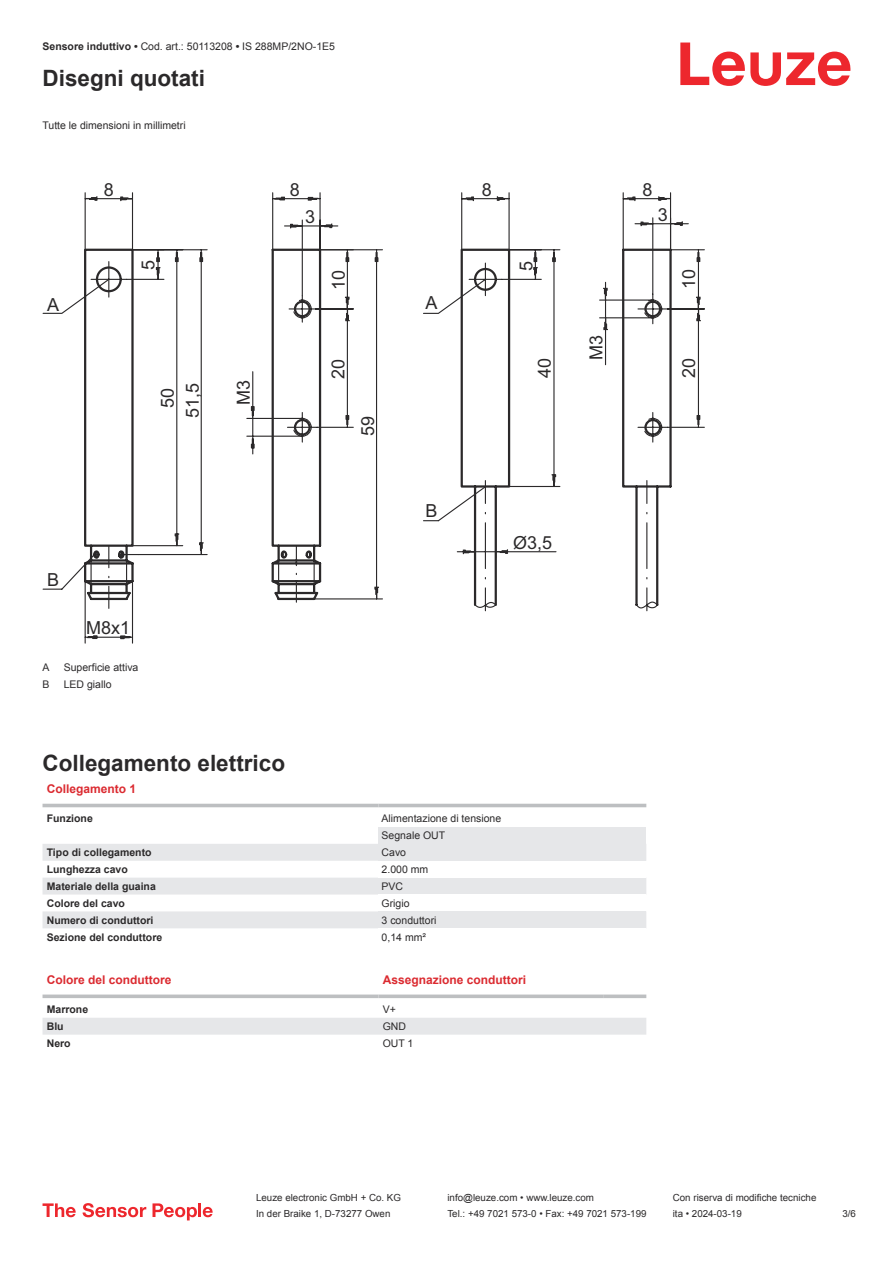
<style>
.page{position:relative;width:893px;height:1263px;background:#fff}
.page>*{position:absolute;margin:0;border:0;box-sizing:border-box;transform-origin:0 0}
.t1{font:700 22.5px "Arial";color:#2b292a}
.t2{font:18px/25px "Arial";color:#2b292a;text-align:center}
.t3{font:700 12px "Arial";color:#db2a30}
.t4{font:10.5px/17px "Arial";color:#2b292a}
.t5{font:700 10.5px "Arial";color:#2b292a}
.t6{font:9.75px "Arial";color:#2b292a}
.s1{font-weight:700}
</style>
<div class="page">
<svg style="left:680px;top:43px;width:170px;height:43px"></svg>
<svg style="left:43px;top:803px;width:603px;height:5px"></svg>
<svg style="left:43px;top:844px;width:335px;height:84px;fill:#e6e7e9"></svg>
<hr style="left:43px;top:804px;width:335px;height:3px;background:#bdbfc1">
<hr style="left:378px;top:804px;width:268px;height:3px;background:#bdbfc1">
<div style="left:378px;top:827px;width:268px;height:17px;background:#e6e7e9"></div>
<div style="left:378px;top:844px;width:268px;height:17px;background:#e6e7e9"></div>
<div style="left:378px;top:878px;width:268px;height:16px;background:#e6e7e9"></div>
<div style="left:378px;top:911px;width:268px;height:17px;background:#e6e7e9"></div>
<div style="left:43px;top:1018px;width:603px;height:17px;background:#e6e7e9"></div>
<svg style="left:43px;top:994px;width:335px;height:4px"></svg>
<svg style="left:378px;top:994px;width:226px;height:4px"></svg>
<svg style="left:604px;top:994px;width:42px;height:4px"></svg>
<svg style="left:43px;top:1203px;width:33px;height:14px"></svg>
<svg style="left:83px;top:1203px;width:63px;height:14px"></svg>
<svg style="left:153px;top:1203px;width:44px;height:17px"></svg>
<hr style="left:198px;top:1203px;width:3px;height:14px;background:#ed272d">
<svg style="left:203px;top:1207px;width:10px;height:10px"></svg>
<svg style="left:423px;top:192px;width:282px;height:420px"></svg>
<svg style="left:43px;top:192px;width:340px;height:452px"></svg>
<p class="t4" style="left:43px;top:39px;width:294px"><span class="s1">Sensore induttivo •</span> Cod. art.: 50113208 <span class="s1">•</span> IS 288MP/2NO-1E5</p>
<h1 class="t1" style="left:43px;top:70px;width:164px">Disegni quotati</h1>
<p class="t4" style="left:43px;top:117px;width:145px">Tutte le dimensioni in millimetri</p>
<h2 class="t2" style="left:47px;top:293px;width:14px">A</h2>
<h2 class="t2" style="left:104px;top:178px;width:12px">8</h2>
<h2 class="t2" style="left:290px;top:178px;width:12px">8</h2>
<h2 class="t2" style="left:482px;top:178px;width:12px">8</h2>
<h2 class="t2" style="left:642px;top:178px;width:12px">8</h2>
<h2 class="t2" style="left:305px;top:205px;width:12px">3</h2>
<h2 class="t2" style="left:658px;top:204px;width:12px">3</h2>
<h2 class="t2" style="left:137px;top:270px;width:12px;rotate:-90deg">5</h2>
<h2 class="t2" style="left:156px;top:418px;width:37px;rotate:-90deg">50<br>51,5</h2>
<h2 class="t2" style="left:232px;top:405px;width:27px;rotate:-90deg">M3</h2>
<h2 class="t2" style="left:327px;top:290px;width:22px;rotate:-90deg">10</h2>
<h2 class="t2" style="left:326px;top:379px;width:22px;rotate:-90deg">20</h2>
<h2 class="t2" style="left:356px;top:436px;width:22px;rotate:-90deg">59</h2>
<h2 class="t2" style="left:425px;top:291px;width:14px">A</h2>
<h2 class="t2" style="left:514px;top:271px;width:12px;rotate:-90deg">5</h2>
<h2 class="t2" style="left:533px;top:377px;width:22px;rotate:-90deg">40</h2>
<h2 class="t2" style="left:585px;top:360px;width:27px;rotate:-90deg">M3</h2>
<h2 class="t2" style="left:677px;top:288px;width:22px;rotate:-90deg">10</h2>
<h2 class="t2" style="left:677px;top:377px;width:22px;rotate:-90deg">20</h2>
<h2 class="t2" style="left:47px;top:568px;width:14px">B</h2>
<h2 class="t2" style="left:86px;top:616px;width:46px">M8x1</h2>
<p class="t4" style="left:43px;top:660px;width:9px">A</p>
<p class="t4" style="left:64px;top:660px;width:76px">Superficie attiva</p>
<p class="t4" style="left:43px;top:677px;width:9px">B</p>
<p class="t4" style="left:64px;top:677px;width:49px">LED giallo</p>
<h2 class="t2" style="left:425px;top:499px;width:14px">B</h2>
<h2 class="t2" style="left:513px;top:531px;width:41px">Ø3,5</h2>
<h1 class="t1" style="left:43px;top:754px;width:244px">Collegamento elettrico</h1>
<p class="t3" style="left:47px;top:784px;width:91px">Collegamento 1</p>
<p class="t5" style="left:47px;top:814px;width:48px">Funzione</p>
<p class="t4" style="left:382px;top:811px;width:121px">Alimentazione di tensione<br>Segnale OUT</p>
<p class="t5" style="left:47px;top:848px;width:106px">Tipo di collegamento</p>
<p class="t4" style="left:382px;top:845px;width:26px">Cavo</p>
<p class="t5" style="left:47px;top:865px;width:83px">Lunghezza cavo</p>
<p class="t4" style="left:382px;top:862px;width:48px">2.000 mm</p>
<p class="t5" style="left:47px;top:882px;width:111px">Materiale della guaina</p>
<p class="t4" style="left:382px;top:878px;width:23px">PVC</p>
<p class="t5" style="left:47px;top:899px;width:80px">Colore del cavo</p>
<p class="t4" style="left:382px;top:895px;width:30px">Grigio</p>
<p class="t5" style="left:47px;top:916px;width:108px">Numero di conduttori</p>
<p class="t4" style="left:382px;top:912px;width:56px">3 conduttori</p>
<p class="t5" style="left:47px;top:933px;width:117px">Sezione del conduttore</p>
<p class="t4" style="left:382px;top:929px;width:46px">0,14 mm²</p>
<p class="t3" style="left:47px;top:975px;width:126px">Colore del conduttore</p>
<p class="t3" style="left:383px;top:975px;width:145px">Assegnazione conduttori</p>
<p class="t5" style="left:47px;top:1005px;width:43px">Marrone</p>
<p class="t4" style="left:383px;top:1002px;width:15px">V+</p>
<p class="t5" style="left:47px;top:1022px;width:18px">Blu</p>
<p class="t4" style="left:383px;top:1019px;width:25px">GND</p>
<p class="t5" style="left:47px;top:1039px;width:25px">Nero</p>
<p class="t4" style="left:383px;top:1035px;width:32px">OUT 1</p>
<p class="t6" style="left:256px;top:1194px;width:146px">Leuze electronic GmbH + Co. KG</p>
<p class="t6" style="left:447px;top:1194px;width:148px">info@leuze.com • www.leuze.com</p>
<p class="t6" style="left:673px;top:1194px;width:145px">Con riserva di modifiche tecniche</p>
<p class="t6" style="left:256px;top:1210px;width:136px">In der Braike 1, D-73277 Owen</p>
<p class="t6" style="left:447px;top:1210px;width:201px">Tel.: +49 7021 573-0 • Fax: +49 7021 573-199</p>
<p class="t6" style="left:673px;top:1210px;width:70px">ita • 2024-03-19</p>
<p class="t6" style="left:842px;top:1210px;width:15px">3 /6</p>
</div>
